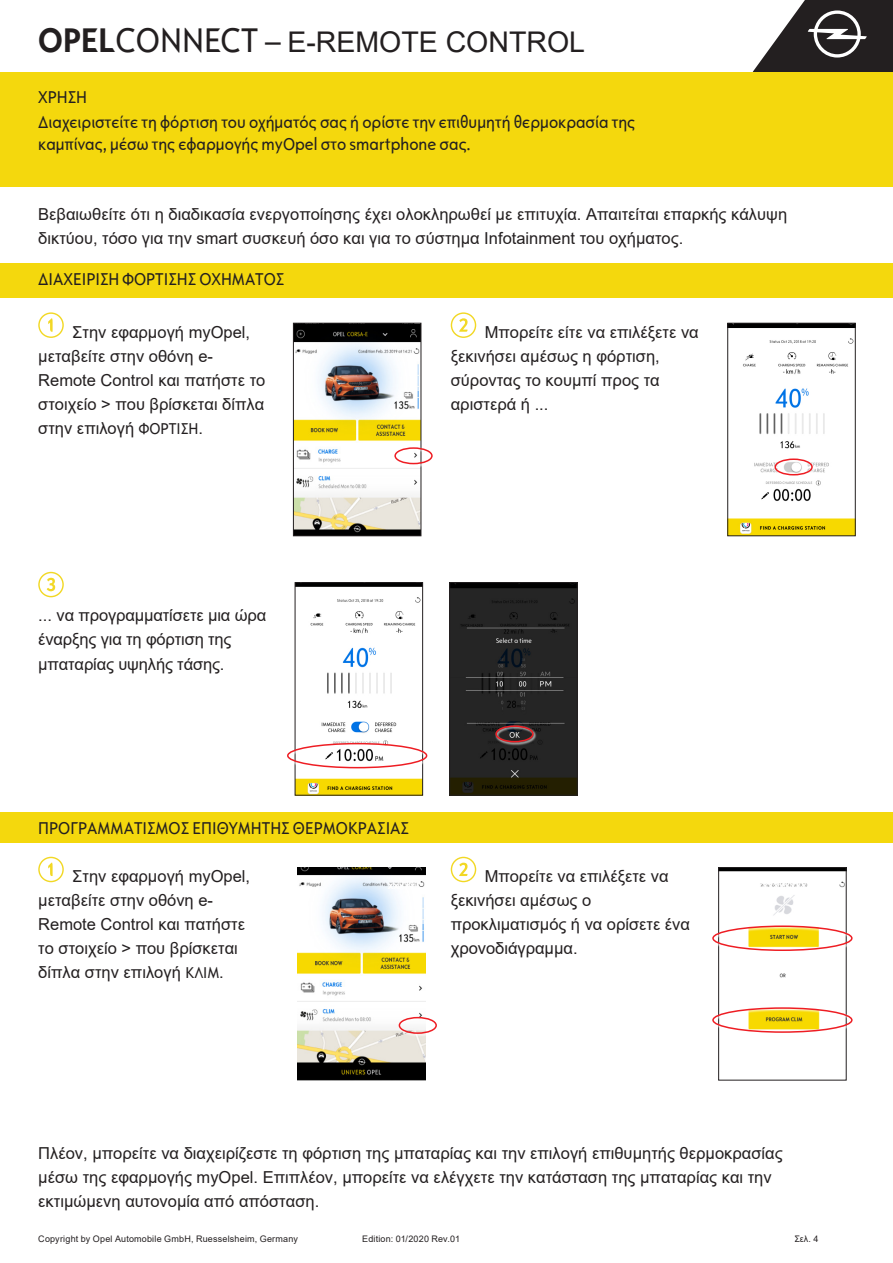
<style>
.page{position:relative;width:893px;height:1263px;background:#fff}
.page>*{position:absolute;margin:0;border:0;box-sizing:border-box;transform-origin:0 0}
.t1{font:28.5px "Arial";color:#231f20}
.Introduction{font:condensed 18px/21.6px "Opel Sans";color:#231f20}
.Subtitle{font:condensed 18px "Opel Sans";color:#231f20}
.Copy{font:16.5px/24px "Arial";color:#231f20}
.t2{font:700 10.5px "Arial";letter-spacing:-.03em;color:#fff}
.t3{font:9px "Arial";letter-spacing:.02em;color:#231f20}
.s1{font-family:"Opel Sans Condensed";font-weight:700;font-size:36px}
.s2{font-family:"Opel Sans Condensed";font-size:36px}
.s3{font-family:"Opel Sans Condensed";font-stretch:normal}
.s4{font-family:"Opel Sans";font-stretch:condensed}
</style>
<div class="page">
<svg style="left:38px;top:857px;width:26px;height:25px"></svg>
<svg style="left:451px;top:857px;width:25px;height:25px"></svg>
<img style="left:729px;top:325px;width:124px;height:209px">
<div style="left:727px;top:323px;width:128px;height:213px;border:1px solid #231f20"></div>
<svg style="left:38px;top:572px;width:26px;height:25px"></svg>
<svg style="left:38px;top:312px;width:26px;height:26px"></svg>
<svg style="left:451px;top:312px;width:25px;height:26px"></svg>
<div style="left:773px;top:458px;width:43px;height:21px;background:#fff;opacity:.92"></div>
<div style="left:774px;top:458px;width:39px;height:17px;border:2px solid #ee1d23;border-radius:50%"></div>
<img style="left:295px;top:325px;width:124px;height:209px">
<div style="left:293px;top:323px;width:128px;height:213px;border:1px solid #231f20"></div>
<div style="left:393px;top:447px;width:42px;height:20px;background:#fff;opacity:.92"></div>
<div style="left:394px;top:447px;width:39px;height:17px;border:2px solid #ee1d23;border-radius:50%"></div>
<img style="left:297px;top:584px;width:124px;height:209px">
<div style="left:295px;top:582px;width:128px;height:213px;border:1px solid #231f20"></div>
<img style="left:451px;top:584px;width:124px;height:209px">
<div style="left:449px;top:582px;width:128px;height:213px;border:1px solid #231f20"></div>
<div style="left:494px;top:725px;width:42px;height:21px;background:#fff;opacity:.92"></div>
<div style="left:495px;top:725px;width:39px;height:17px;border:2px solid #ee1d23;border-radius:50%"></div>
<div style="left:0;top:264px;width:893px;height:34px;background:#f4d80d"></div>
<img style="left:720px;top:869px;width:124px;height:109px">
<div style="left:718px;top:867px;width:128px;height:213px;border:1px solid #231f20"></div>
<img style="left:298px;top:867px;width:127px;height:213px">
<div style="left:398px;top:1016px;width:42px;height:21px;background:#fff;opacity:.92"></div>
<div style="left:399px;top:1017px;width:38px;height:17px;border:2px solid #ee1d23;border-radius:50%"></div>
<div style="left:711px;top:925px;width:144px;height:29px;background:#fff;opacity:.92"></div>
<div style="left:712px;top:925px;width:141px;height:26px;border:2px solid #ee1d23;border-radius:50%"></div>
<div style="left:711px;top:1007px;width:144px;height:29px;background:#fff;opacity:.92"></div>
<div style="left:712px;top:1007px;width:141px;height:26px;border:2px solid #ee1d23;border-radius:50%"></div>
<div style="left:286px;top:742px;width:144px;height:30px;background:#fff;opacity:.92"></div>
<div style="left:287px;top:743px;width:140px;height:25px;border:2px solid #ee1d23;border-radius:50%"></div>
<div style="left:868px;top:0;width:25px;height:72px;background:#231f20"></div>
<svg style="left:753px;top:0;width:115px;height:72px"></svg>
<div style="left:0;top:72px;width:893px;height:115px;background:#f4d80d"></div>
<div style="left:0;top:812px;width:893px;height:30px;background:#f4d80d"></div>
<h1 class="t1" style="left:38px;top:22px;width:548px"><span class="s1">OPEL</span><span class="s2">CONNECT –</span> E-REMOTE CONTROL</h1>
<p class="Subtitle" style="left:38px;top:86px;width:50px">ΧΡΗΣΗ</p>
<p class="Introduction" style="left:38px;top:112px;width:598px">Διαχειριστείτε τη φόρτιση του οχήματός σας ή ορίστε την επιθυμητή θερμοκρασία της καμπίνας, μέσω της εφαρμογής myOpel στο smartphone σας<span class="s3">.</span></p>
<p class="Copy" style="left:38px;top:202px;width:750px">Βεβαιωθείτε ότι η διαδικασία ενεργοποίησης έχει ολοκληρωθεί με επιτυχία. Απαιτείται επαρκής κάλυψη δικτύου, τόσο για την smart συσκευή όσο και για το σύστημα Infotainment του οχήματος.</p>
<p class="Subtitle" style="left:38px;top:269px;width:248px">ΔΙΑΧΕΙΡΙΣΗ ΦΟΡΤΙΣΗΣ ΟΧΗΜΑΤΟΣ</p>
<p class="Copy" style="left:38px;top:320px;width:229px;text-indent:34px">Στην εφαρμογή myOpel, μεταβείτε στην οθόνη e-<br>Remote Control και πατήστε το στοιχείο &gt; που βρίσκεται δίπλα στην επιλογή <span class="s4">ΦΟΡΤΙΣΗ</span>.</p>
<p class="Copy" style="left:451px;top:320px;width:250px;text-indent:34px">Μπορείτε είτε να επιλέξετε να ξεκινήσει αμέσως η φόρτιση, σύροντας το κουμπί προς τα αριστερά ή ...</p>
<p class="Copy" style="left:38px;top:604px;width:229px">... να προγραμματίσετε μια ώρα έναρξης για τη φόρτιση της μπαταρίας υψηλής τάσης.</p>
<p class="Subtitle" style="left:38px;top:817px;width:372px">ΠΡΟΓΡΑΜΜΑΤΙΣΜΟΣ ΕΠΙΘΥΜΗΤΗΣ ΘΕΡΜΟΚΡΑΣΙΑΣ</p>
<p class="Copy" style="left:38px;top:864px;width:213px;text-indent:34px">Στην εφαρμογή myOpel, μεταβείτε στην οθόνη e-<br>Remote Control και πατήστε το στοιχείο &gt; που βρίσκεται δίπλα στην επιλογή <span class="s4">ΚΛΙΜ</span>.</p>
<p class="Copy" style="left:451px;top:864px;width:241px;text-indent:34px">Μπορείτε να επιλέξετε να ξεκινήσει αμέσως ο προκλιματισμός ή να ορίσετε ένα χρονοδιάγραμμα.</p>
<p class="t2" style="left:388px;top:878px;width:29px">xxxxx</p>
<p class="t2" style="left:757px;top:877px;width:52px">xxxxxxxxx</p>
<p class="Copy" style="left:38px;top:1141px;width:746px">Πλέον, μπορείτε να διαχειρίζεστε τη φόρτιση της μπαταρίας και την επιλογή επιθυμητής θερμοκρασίας μέσω της εφαρμογής myOpel. Επιπλέον, μπορείτε να ελέγχετε την κατάσταση της μπαταρίας και την εκτιμώμενη αυτονομία από απόσταση.</p>
<p class="t3" style="left:38px;top:1233px;width:261px">Copyright by Opel Automobile GmbH, Ruesselsheim, Germany</p>
<p class="t3" style="left:362px;top:1233px;width:99px">Edition: 01/2020 Rev.01</p>
<p class="t3" style="left:794px;top:1233px;width:26px">Σελ. 4</p>
</div>
